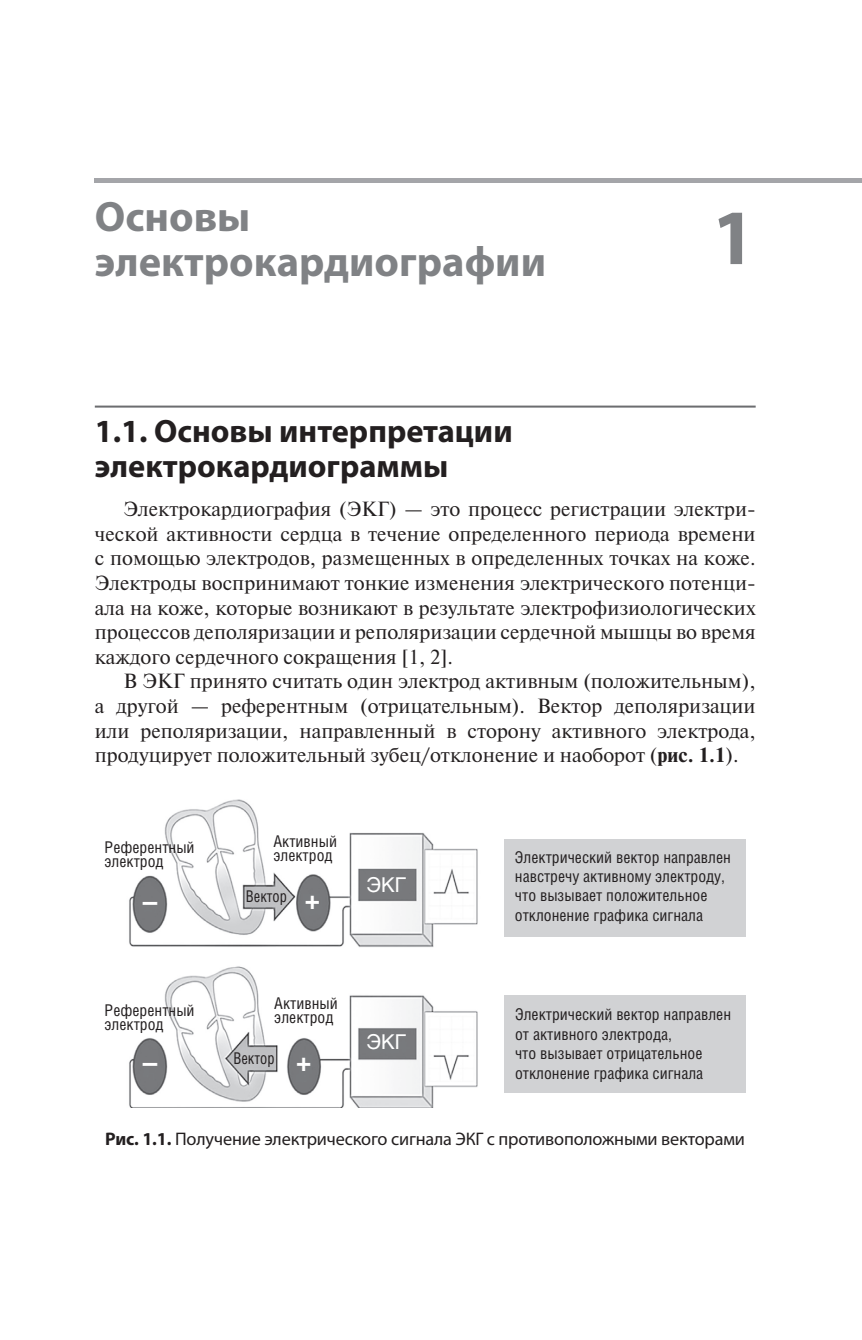
<style>
.page{position:relative;width:862px;height:1340px;background:#fff}
.page>*{position:absolute;margin:0;border:0;box-sizing:border-box;transform-origin:0 0}
.t1{font:700 78.98px "Myriad Pro";color:#808285}
.t2{font:700 42.52px/44.6px "Myriad Pro";color:#808285}
.t3{font:700 32.4px/34.4px "Myriad Pro";color:#231f20}
.t4{font:700 25.88px "Helios";color:#fff}
.t5{font:20.47px/24.5px "Newton";color:#231f20;text-align:justify}
.t6{font:20.25px "Helios";color:#fff}
.t7{font:18.22px "Myriad Pro";letter-spacing:-.01em;color:#231f20}
.t8{font:16.2px/19.3px "Helios Cond";color:#231f20}
.t9{font:16.2px "Helios Cond";color:#231f20;scale:.92 1}
.s1{font-weight:700}
</style>
<div class="page">
<hr style="left:95px;top:179px;width:766px;height:4px;background:#a4a5a9">
<hr style="left:95px;top:405px;width:660px;height:2px;background:#6c6d70">
<div style="left:503px;top:839px;width:242px;height:97px;background:#d1d2d4"></div>
<div style="left:504px;top:995px;width:241px;height:97px;background:#d1d2d4"></div>
<img style="left:129px;top:799px;width:349px;height:308px">
<h2 class="t2" style="left:95px;top:199px;width:452px">Основы электрокардиографии</h2>
<h1 class="t1" style="left:711px;top:208px;width:45px">1</h1>
<h3 class="t3" style="left:95px;top:417px;width:419px">1.1. Основы интерпретации электрокардиограммы</h3>
<p class="t5" style="left:95px;top:499px;width:662px;text-indent:29px">Электрокардиография (ЭКГ) — это процесс регистрации электри&shy;ческой активности сердца в течение определенного периода времени с помощью электродов, размещенных в определенных точках на коже.<br>Электроды воспринимают тонкие изменения электрического потенци&shy;ала на коже, которые возникают в результате электрофизиологических процессов деполяризации и реполяризации сердечной мышцы во время каждого сердечного сокращения [1, 2].</p>
<p class="t5" style="left:95px;top:671px;width:662px;text-indent:29px">В ЭКГ принято считать один электрод активным (положительным), а другой — референтным (отрицательным). Вектор деполяризации или реполяризации, направленный в сторону активного электрода, продуцирует положительный зубец/отклонение и наоборот (<span class="s1">рис. 1.1</span>).</p>
<p class="t8" style="left:273px;top:833px;width:65px;line-height:14.2px">Активный электрод</p>
<p class="t9" style="left:246px;top:886px;width:46px">Вектор</p>
<p class="t8" style="left:104px;top:839px;width:92px;line-height:14.2px">Референтный электрод</p>
<p class="t4" style="left:143px;top:885px;width:16px">–</p>
<p class="t4" style="left:304px;top:884px;width:17px">+</p>
<p class="t6" style="left:366px;top:873px;width:41px">ЭКГ</p>
<p class="t8" style="left:104px;top:1003px;width:92px;line-height:14.2px">Референтный электрод</p>
<p class="t8" style="left:274px;top:995px;width:65px;line-height:14.2px">Активный электрод</p>
<p class="t9" style="left:233px;top:1048px;width:46px">Вектор</p>
<p class="t4" style="left:143px;top:1046px;width:16px">–</p>
<p class="t4" style="left:296px;top:1046px;width:17px">+</p>
<p class="t6" style="left:366px;top:1030px;width:41px">ЭКГ</p>
<p class="t8" style="left:514px;top:846px;width:217px">Электрический вектор направлен навстречу активному электроду, что вызывает положительное отклонение графика сигнала</p>
<p class="t8" style="left:515px;top:1004px;width:217px">Электрический вектор направлен от активного электрода,<br>что вызывает отрицательное отклонение графика сигнала</p>
<p class="t7" style="left:105px;top:1132px;width:641px"><span class="s1">Рис. 1.1.</span> Получение электрического сигнала ЭКГ с противо положными векторами</p>
</div>
